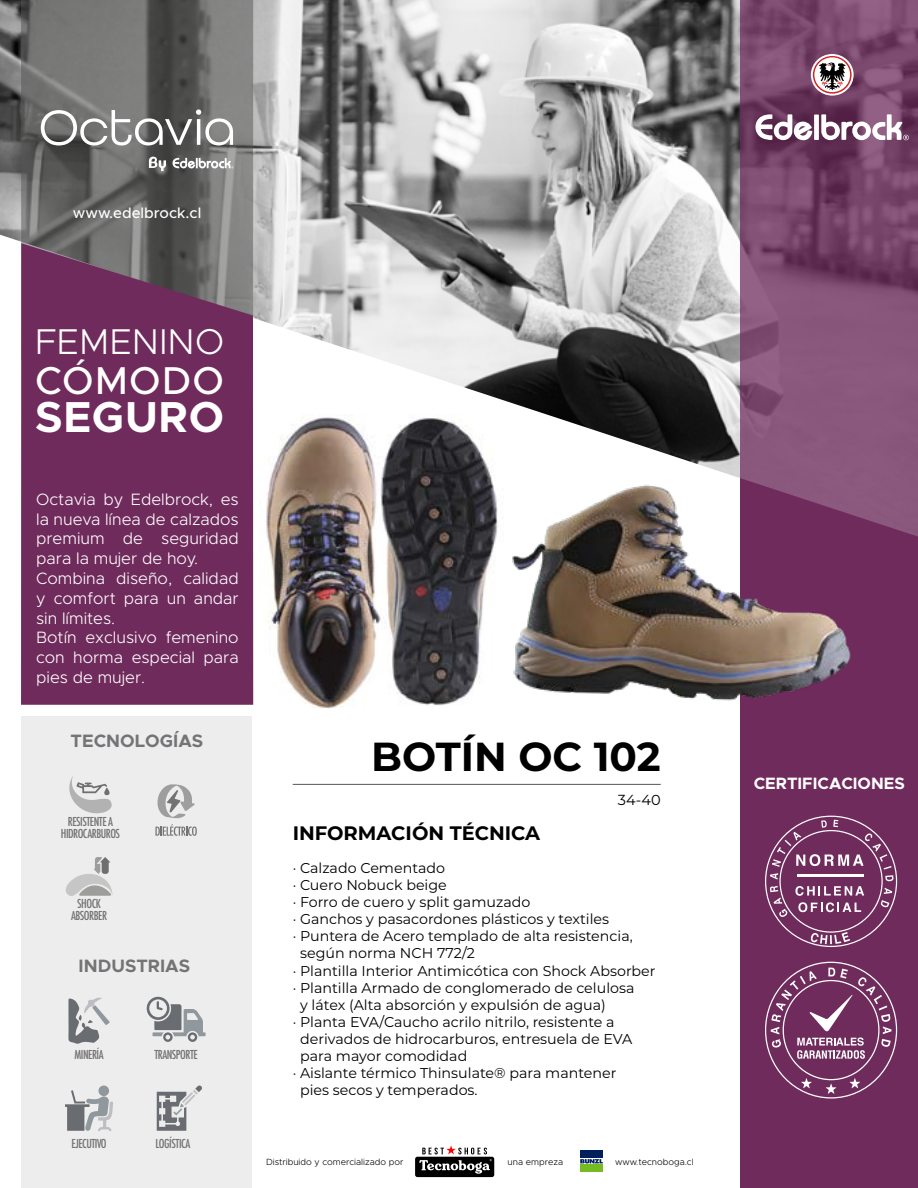
<style>
.page{position:relative;width:918px;height:1188px;background:#fff}
.page>*{position:absolute;margin:0;border:0;box-sizing:border-box;transform-origin:0 0}
.t1{font:700 43.5px "Metropolis";letter-spacing:.015em;color:#fff}
.t2{font:700 40.5px "Montserrat";color:#000}
.t3{font:500 39px "Metropolis";letter-spacing:.025em;color:#fff}
.t4{font:300 36px "Metropolis";letter-spacing:.005em;color:#fff}
.t5{font:700 19.5px "Montserrat";color:#000}
.t6{font:700 18px "Metropolis";color:#747376}
.t7{font:700 18px "Metropolis";color:#747375}
.t8{font:300 16.5px/19.8px "Metropolis";color:#fff;text-align:justify}
.t9{font:700 16.5px "Metropolis";color:#fff}
.t10{font:500 15px "Metropolis";color:#fff}
.t11{font:14.55px "Montserrat";color:#000}
.t12{font:14.25px "Montserrat";color:#000}
.t13{font:500 condensed 12px "Futura";letter-spacing:-.04em;color:#737375}
.t14{font:300 9px "Metropolis";color:#020304}
</style>
<div class="page">
<img style="left:0;top:0;width:741px;height:537px">
<svg style="left:741px;top:0;width:177px;height:1188px;background:#783e68"></svg>
<svg style="left:21px;top:0;width:232px;height:243px;background:#6b6b6b"></svg>
<svg style="left:21px;top:243px;width:232px;height:462px;background:#70305e"></svg>
<div style="left:21px;top:716px;width:231px;height:471px;background:#ededed"></div>
<svg style="left:68px;top:997px;width:42px;height:47px"></svg>
<svg style="left:65px;top:857px;width:48px;height:39px"></svg>
<svg style="left:69px;top:776px;width:43px;height:38px"></svg>
<svg style="left:765px;top:816px;width:132px;height:131px;background:#834873"></svg>
<svg style="left:765px;top:962px;width:132px;height:137px;background:#824672"></svg>
<svg style="left:754px;top:114px;width:59px;height:26px"></svg>
<div style="left:814px;top:115px;width:5px;height:25px;background:#fff"></div>
<svg style="left:821px;top:114px;width:88px;height:26px"></svg>
<svg style="left:811px;top:54px;width:43px;height:42px"></svg>
<svg style="left:147px;top:997px;width:59px;height:45px"></svg>
<div style="left:98px;top:1086px;width:11px;height:10px;background:#90989d;border-radius:50%"></div>
<svg style="left:65px;top:1090px;width:48px;height:41px"></svg>
<svg style="left:157px;top:1086px;width:45px;height:45px"></svg>
<hr style="left:293px;top:784px;width:368px;height:1px;background:#575756">
<svg style="left:41px;top:109px;width:192px;height:37px"></svg>
<svg style="left:172px;top:158px;width:61px;height:11px"></svg>
<svg style="left:149px;top:157px;width:17px;height:14px"></svg>
<svg style="left:158px;top:784px;width:37px;height:34px"></svg>
<svg style="left:155px;top:824px;width:42px;height:12px"></svg>
<img style="left:259px;top:415px;width:245px;height:293px">
<img style="left:504px;top:478px;width:355px;height:232px">
<div style="left:415px;top:1157px;width:79px;height:20px;background:#000;border-radius:2px"></div>
<svg style="left:419px;top:1145px;width:73px;height:29px"></svg>
<div style="left:580px;top:1150px;width:23px;height:8px;background:#00205c"></div>
<div style="left:580px;top:1164px;width:23px;height:8px;background:#76bc21"></div>
<svg style="left:580px;top:1159px;width:23px;height:5px"></svg>
<p class="t10" style="left:73px;top:203px;width:130px">www.edelbrock.cl</p>
<p class="t4" style="left:35px;top:319px;width:191px">FEMENINO</p>
<p class="t3" style="left:35px;top:356px;width:191px">CÓMODO</p>
<p class="t1" style="left:35px;top:389px;width:191px">SEGURO</p>
<p class="t8" style="left:36px;top:489px;width:204px">Octavia by Edelbrock, es la nueva línea de calzados premium de seguridad para la mujer de hoy.</p>
<p class="t8" style="left:36px;top:568px;width:204px">Combina diseño, calidad y comfort para un andar sin límites.</p>
<p class="t8" style="left:36px;top:628px;width:204px">Botín exclusivo femenino con horma especial para pies de mujer.</p>
<p class="t6" style="left:71px;top:730px;width:134px">TECNOLOGÍAS</p>
<p class="t13" style="left:68px;top:813px;width:47px">RESISTENTE A</p>
<p class="t13" style="left:61px;top:825px;width:61px">HIDROCARBUROS</p>
<p class="t13" style="left:77px;top:896px;width:25px">SHOCK</p>
<p class="t13" style="left:71px;top:908px;width:38px">ABSORBER</p>
<p class="t7" style="left:79px;top:954px;width:113px">INDUSTRIAS</p>
<p class="t13" style="left:75px;top:1047px;width:31px">MINERÍA</p>
<p class="t13" style="left:154px;top:1047px;width:45px">TRANSPORTE</p>
<p class="t13" style="left:71px;top:1136px;width:37px">EJECUTIVO</p>
<p class="t13" style="left:155px;top:1136px;width:37px">LOGÍSTICA</p>
<p class="t2" style="left:371px;top:727px;width:291px">BOTÍN OC 102</p>
<p class="t11" style="left:618px;top:790px;width:44px">34-40</p>
<p class="t5" style="left:293px;top:819px;width:249px">INFORMACIÓN TÉCNICA</p>
<p class="t12" style="left:293px;top:858px;width:154px">· Calzado Cementado</p>
<p class="t12" style="left:293px;top:875px;width:156px">· Cuero Nobuck beige</p>
<p class="t12" style="left:293px;top:892px;width:239px">· Forro de cuero y split gamuzado</p>
<p class="t12" style="left:293px;top:909px;width:318px">· Ganchos y pasacordones plásticos y textiles</p>
<p class="t12" style="left:293px;top:926px;width:342px">· Puntera de Acero templado de alta resistencia,</p>
<p class="t12" style="left:300px;top:944px;width:176px">según norma NCH 772/2</p>
<p class="t12" style="left:293px;top:961px;width:364px">· Plantilla Interior Antimicótica con Shock Absorber</p>
<p class="t12" style="left:293px;top:978px;width:343px">· Plantilla Armado de conglomerado de celulosa</p>
<p class="t12" style="left:300px;top:995px;width:307px">y látex (Alta absorción y expulsión de agua)</p>
<p class="t12" style="left:293px;top:1012px;width:324px">· Planta EVA/Caucho acrilo nitrilo, resistente a</p>
<p class="t12" style="left:300px;top:1029px;width:334px">derivados de hidrocarburos, entresuela de EVA</p>
<p class="t12" style="left:300px;top:1046px;width:169px">para mayor comodidad</p>
<p class="t12" style="left:293px;top:1063px;width:325px">· Aislante térmico Thinsulate® para mantener</p>
<p class="t12" style="left:300px;top:1080px;width:179px">pies secos y temperados.</p>
<p class="t14" style="left:266px;top:1156px;width:139px">Distribuido y comercializado por</p>
<p class="t14" style="left:508px;top:1156px;width:57px">una empreza</p>
<p class="t14" style="left:615px;top:1156px;width:80px">www.tecnoboga.cl</p>
<p class="t9" style="left:754px;top:773px;width:153px">CERTIFICACIONES</p>
</div>
